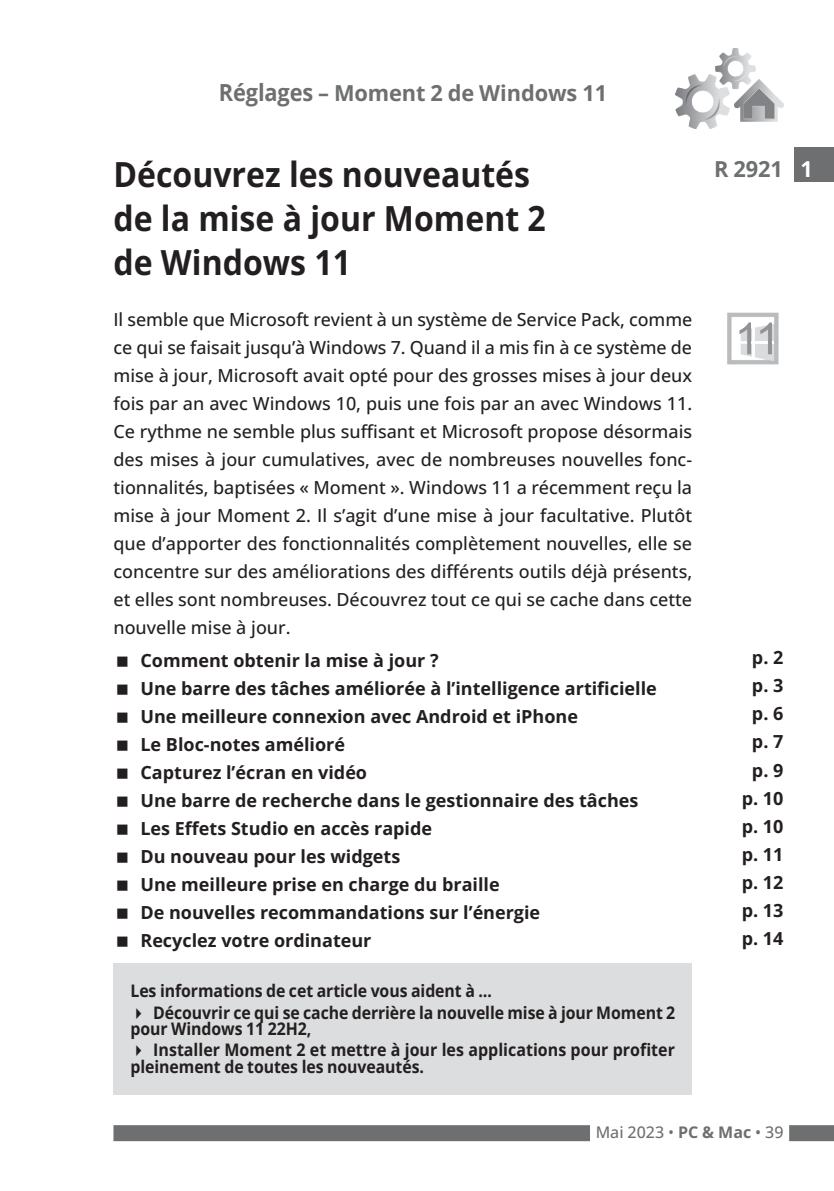
<style>
.page{position:relative;width:834px;height:1191px;background:#fff}
.page>*{position:absolute;margin:0;border:0;box-sizing:border-box;transform-origin:0 0}
.Intro_titre{font:700 34.6px/44px "Open Sans";color:#231f20;scale:.93 1}
.t1{font:700 22px "Open Sans";letter-spacing:-.005em;color:#6d6f71}
.Num_Catégorie{font:700 22px "Open Sans";color:#fff}
.Corps_de_texte{font:500 18px/28px "Open Sans";color:#231f20;text-align:justify}
.Sommaire_num_page{font:700 18px "Open Sans";color:#231f20}
.Encadré_titre{font:700 17.2px/16px "Open Sans";letter-spacing:-.005em;color:#231f20;scale:.92 1}
.Encadré_titre-2{font:700 17.2px/16px "Open Sans";letter-spacing:-.005em;color:#231f20;scale:.93 1}
.t2{font:500 16px "Open Sans";color:#6d6f71}
.s1{font-size:23.6px}
.s2{font-weight:400}
.s3{font-weight:700}
</style>
<div class="page">
<div style="left:113px;top:1125px;width:720px;height:16px;background:#6d6f71"></div>
<div style="left:590px;top:1123px;width:199px;height:20px;background:#fff"></div>
<img style="left:675px;top:49px;width:108px;height:79px">
<div style="left:113px;top:963px;width:579px;height:131px;background:#dcddde"></div>
<div style="left:794px;top:147px;width:39px;height:35px;background:#6d6f71"></div>
<img style="left:727px;top:312px;width:52px;height:53px">
<p class="t1" style="left:219px;top:78px;width:390px"><span class="s1">Réglages</span> – Moment 2 de Windows 11</p>
<p class="t1" style="left:714px;top:154px;width:70px">R 2921</p>
<p class="Intro_titre" style="left:113px;top:152px;width:449px">Découvrez les nouveautés</p>
<p class="Num_Catégorie" style="left:800px;top:154px;width:14px">1</p>
<p class="Intro_titre" style="left:113px;top:196px;width:466px">de la mise à jour Moment 2 de Windows 11</p>
<p class="Corps_de_texte" style="left:113px;top:305px;width:580px">Il semble que Microsoft revient à un système de Service Pack, comme ce qui se faisait jusqu’à Windows 7. Quand il a mis fin à ce système de mise à jour, Microsoft avait opté pour des grosses mises à jour deux fois par an avec Windows 10, puis une fois par an avec Windows 11.<br>Ce rythme ne semble plus suffisant et Microsoft propose désormais des mises à jour cumulatives, avec de nombreuses nouvelles fonc&shy;tionnalités, baptisées « Moment ». Windows 11 a récemment reçu la mise à jour Moment 2. Il s’agit d’une mise à jour facultative. Plutôt que d’apporter des fonctionnalités complètement nouvelles, elle se concentre sur des améliorations des différents outils déjà présents, et elles sont nombreuses. Découvrez tout ce qui se cache dans cette nouvelle mise à jour.</p>
<p class="Sommaire_num_page" style="left:140px;top:648px;width:299px">Comment obtenir la mise à jour ?</p>
<p class="Sommaire_num_page" style="left:140px;top:676px;width:517px">Une barre des tâches améliorée à l’intelligence artificielle</p>
<p class="Sommaire_num_page" style="left:140px;top:704px;width:439px">Une meilleure connexion avec Android et iPhone</p>
<p class="Sommaire_num_page" style="left:140px;top:732px;width:206px">Le Bloc-notes amélioré</p>
<p class="Sommaire_num_page" style="left:140px;top:760px;width:228px">Capturez l’écran en vidéo</p>
<p class="Sommaire_num_page" style="left:140px;top:788px;width:499px">Une barre de recherche dans le gestionnaire des tâches</p>
<p class="Sommaire_num_page" style="left:140px;top:816px;width:293px">Les Effets Studio en accès rapide</p>
<p class="Sommaire_num_page" style="left:140px;top:844px;width:261px">Du nouveau pour les widgets</p>
<p class="Sommaire_num_page" style="left:140px;top:872px;width:361px">Une meilleure prise en charge du braille</p>
<p class="Sommaire_num_page" style="left:140px;top:900px;width:401px">De nouvelles recommandations sur l’énergie</p>
<p class="Sommaire_num_page" style="left:140px;top:928px;width:232px">Recyclez votre ordinateur</p>
<p class="Encadré_titre" style="left:130px;top:982px;width:394px">Les informations de cet article vous aident à …</p>
<p class="Encadré_titre" style="left:130px;top:1004px;width:593px;text-indent:23px">Découvrir ce qui se cache derrière la nouvelle mise à jour Moment 2 pour Windows 11 22H2,</p>
<p class="Encadré_titre-2" style="left:130px;top:1041px;width:587px;text-indent:23px">Installer Moment 2 et mettre à jour les applications pour profiter pleinement de toutes les nouveautés.</p>
<p class="Sommaire_num_page" style="left:751px;top:645px;width:33px">p. 2</p>
<p class="Sommaire_num_page" style="left:751px;top:673px;width:33px">p. 3</p>
<p class="Sommaire_num_page" style="left:751px;top:701px;width:33px">p. 6</p>
<p class="Sommaire_num_page" style="left:751px;top:729px;width:33px">p. 7</p>
<p class="Sommaire_num_page" style="left:751px;top:757px;width:33px">p. 9</p>
<p class="Sommaire_num_page" style="left:741px;top:785px;width:43px">p. 10</p>
<p class="Sommaire_num_page" style="left:741px;top:813px;width:43px">p. 10</p>
<p class="Sommaire_num_page" style="left:741px;top:841px;width:43px">p. 11</p>
<p class="Sommaire_num_page" style="left:741px;top:869px;width:43px">p. 12</p>
<p class="Sommaire_num_page" style="left:741px;top:897px;width:43px">p. 13</p>
<p class="Sommaire_num_page" style="left:741px;top:925px;width:43px">p. 14</p>
<p class="t2" style="left:595px;top:1121px;width:189px">Mai 2023 <span class="s2">•</span> <span class="s3">PC &amp; Mac</span> • 39</p>
</div>
